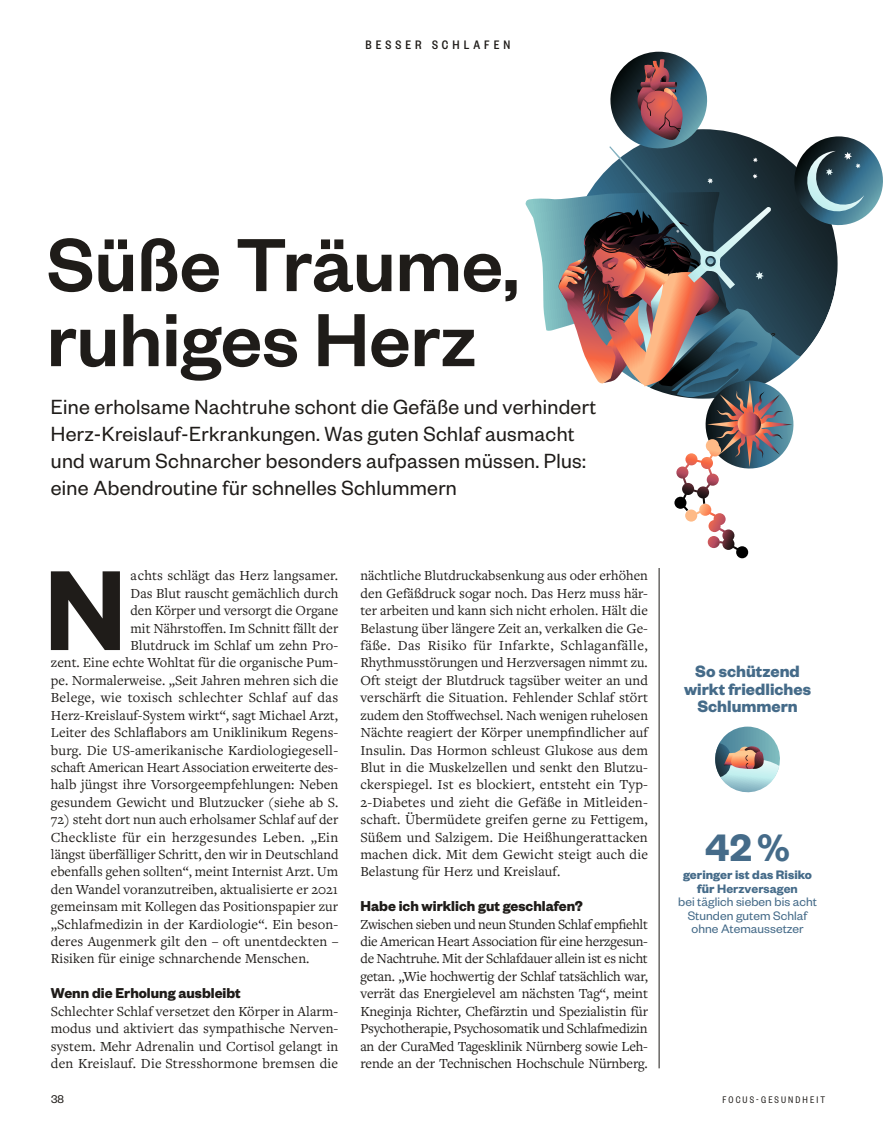
<style>
.page{position:relative;width:893px;height:1136px;background:#fff}
.page>*{position:absolute;margin:0;border:0;box-sizing:border-box;transform-origin:0 0}
.t1{font:600 124.95px "Founders Grotesk";color:#1f1c19}
.t2{font:500 82.5px/75px "Founders Grotesk";color:#1f1c19}
.t3{font:600 42px "Founders Grotesk";color:#456b89}
.t4{font:22.5px/27px "Founders Grotesk";letter-spacing:.015em;color:#1f1c19}
.t5{font:700 18px/17.4px "Founders Grotesk";color:#456b89;text-align:center}
.t6{font:700 15.75px "Founders Grotesk";color:#1f1c19}
.t7{font:14.4px/17.4px "Freight Text Pro";letter-spacing:.005em;color:#1f1c19;text-align:justify}
.t8{font:13.5px/13.5px "Founders Grotesk";letter-spacing:.005em;color:#456b89;text-align:center}
.t9{font:500 13.5px "Founders Grotesk Cond";letter-spacing:.3em;color:#1f1c19}
.t10{font:12.3px "Founders Grotesk";color:#1f1c19}
.t11{font:10.5px "Founders Grotesk Cond";letter-spacing:.2em;color:#1f1c19}
.s1{font-weight:700}
.s2{font-weight:600}
</style>
<div class="page">
<svg style="left:525px;top:52px;width:358px;height:506px"></svg>
<svg style="left:715px;top:726px;width:65px;height:67px"></svg>
<hr style="left:659px;top:568px;width:1px;height:500px;background:#1f1c19">
<p class="t9" style="left:366px;top:37px;width:146px">BESSER SCHLAFEN</p>
<h2 class="t2" style="left:47px;top:223px;width:474px">Süße Träume, ruhiges Herz</h2>
<h3 class="t4" style="left:51px;top:392px;width:547px">Eine erholsame Nachtruhe schont die Gefäße und verhindert Herz-Kreislauf-Erkrankungen. Was guten Schlaf ausmacht und warum Schnarcher besonders aufpassen müssen. Plus: eine Abendroutine für schnelles Schlummern</h3>
<p class="t7" style="left:51px;top:566px;width:289px;text-align:right">achts schlägt das Herz langsamer.<br>Das Blut rauscht gemächlich durch<br>den Körper und versorgt die Organe<br>mit Nährstoffen. Im Schnitt fällt der<br>Blutdruck im Schlaf um zehn Pro-<br>zent. Eine echte Wohltat für die organische Pum&shy;pe. Normalerweise. „Seit Jahren mehren sich die Belege, wie toxisch schlechter Schlaf auf das Herz-Kreislauf-System wirkt“, sagt Michael Arzt, Leiter des Schlaflabors am Uniklinikum Regens&shy;burg. Die US-amerikanische Kardiologiegesell&shy;schaft American Heart Association erweiterte des&shy;halb jüngst ihre Vorsorgeempfehlungen: Neben gesundem Gewicht und Blutzucker (siehe ab S.</p>
<p class="t7" style="left:51px;top:810px;width:289px">72) steht dort nun auch erholsamer Schlaf auf der Checkliste für ein herzgesundes Leben. „Ein längst überfälliger Schritt, den wir in Deutschland ebenfalls gehen sollten“, meint Internist Arzt. Um den Wandel voranzutreiben, aktualisierte er 2021 gemeinsam mit Kollegen das Positionspapier zur „Schlafmedizin in der Kardiologie“. Ein beson&shy;deres Augenmerk gilt den – oft unentdeckten – Risiken für einige schnarchende Menschen.</p>
<p class="t6" style="left:51px;top:983px;width:191px">Wenn die Erholung ausbleibt</p>
<p class="t7" style="left:51px;top:1001px;width:289px">Schlechter Schlaf versetzet den Körper in Alarm&shy;modus und aktiviert das sympathische Nerven&shy;system. Mehr Adrenalin und Cortisol gelangt in den Kreislauf. Die Stresshormone bremsen die</p>
<h1 class="t1" style="left:45px;top:531px;width:83px">N</h1>
<p class="t7" style="left:360px;top:566px;width:289px">nächtliche Blutdruckabsenkung aus oder erhöhen den Gefäßdruck sogar noch. Das Herz muss här&shy;ter arbeiten und kann sich nicht erholen. Hält die Belastung über längere Zeit an, verkalken die Ge&shy;fäße. Das Risiko für Infarkte, Schlaganfälle, Rhythmus störungen und Herzversagen nimmt zu.<br>Oft steigt der Blutdruck tagsüber weiter an und verschärft die Situation. Fehlender Schlaf stört zudem den Stoffwechsel. Nach wenigen ruhelosen Nächte reagiert der Körper unempfindlicher auf Insulin. Das Hormon schleust Glukose aus dem Blut in die Muskelzellen und senkt den Blutzu&shy;ckerspiegel. Ist es blockiert, entsteht ein Typ-2-Diabetes und zieht die Gefäße in Mitleiden&shy;schaft. Übermüdete greifen gerne zu Fettigem, Süßem und Salzigem. Die Heißhungerattacken machen dick. Mit dem Gewicht steigt auch die Belastung für Herz und Kreislauf.</p>
<p class="t6" style="left:360px;top:896px;width:224px">Habe ich wirklich gut geschlafen?</p>
<p class="t7" style="left:360px;top:914px;width:289px">Zwischen sieben und neun Stunden Schlaf empfiehlt die American Heart Association für eine herzgesun&shy;de Nachtruhe. Mit der Schlafdauer allein ist es nicht getan. „Wie hochwertig der Schlaf tatsächlich war, verrät das Energielevel am nächsten Tag“, meint Kneginja Richter, Chefärztin und Spezialistin für Psychotherapie, Psychosomatik und Schlafmedizin an der CuraMed Tagesklinik Nürnberg sowie Leh&shy;rende an der Technischen Hochschule Nürnberg.</p>
<p class="t5" style="left:684px;top:662px;width:128px">So schützend wirkt friedliches<br>Schlummern</p>
<h3 class="t3" style="left:705px;top:821px;width:86px">42 %</h3>
<p class="t8" style="left:678px;top:867px;width:140px"><span class="s1">geringer ist das Risiko für</span> <span class="s2">Herzversagen<br></span>bei täglich sieben bis acht<br>Stunden gutem Schlaf ohne Atemaussetzer</p>
<p class="t10" style="left:51px;top:1091px;width:14px">38</p>
<p class="t11" style="left:722px;top:1093px;width:104px">FOCUS-GESUNDHEIT</p>
</div>
